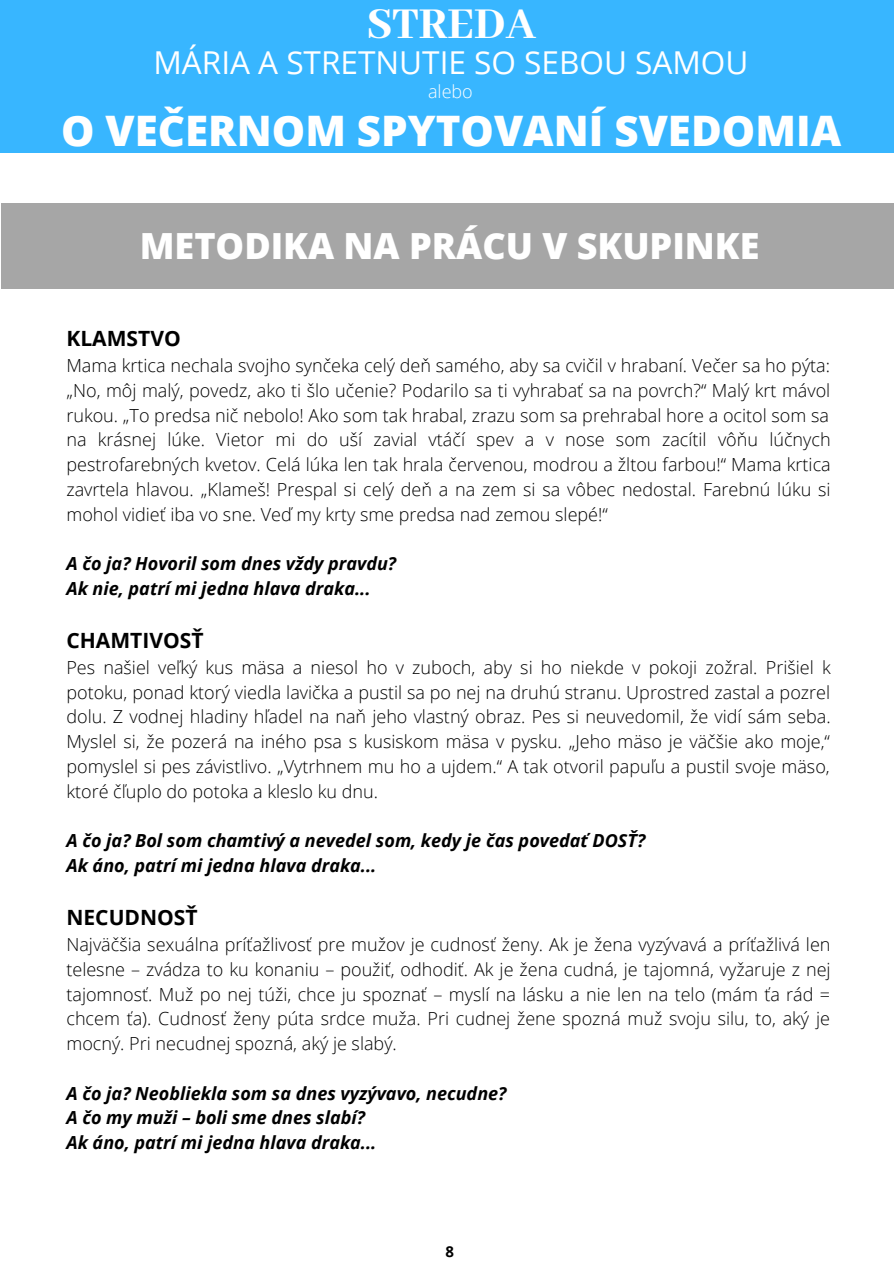
<style>
.page{position:relative;width:894px;height:1264px;background:#fff}
.page>*{position:absolute;margin:0;border:0;box-sizing:border-box;transform-origin:0 0}
.t1{font:800 48px "Abhaya Libre";color:#fff}
.t2{font:800 42px "Open Sans";color:#fff}
.t3{font:800 36px "Open Sans";color:#fff}
.t4{font:31.5px "Open Sans";color:#fff}
.t5{font:700 21px "Open Sans";color:#000}
.t6{font:300 18px/24.8px "Open Sans";color:#000;text-align:justify}
.t7{font:italic 700 18px/24.8px "Open Sans";color:#000}
.t8{font:300 18px "Open Sans";color:#fff}
.t9{font:700 15px "Open Sans";color:#000}
</style>
<div class="page">
<div style="left:0;top:0;width:893px;height:153px;background:#38b6ff"></div>
<div style="left:2px;top:203px;width:891px;height:85px;background:#a6a6a6"></div>
<h1 class="t1" style="left:366px;top:-3px;width:171px">STREDA</h1>
<h3 class="t4" style="left:153px;top:40px;width:596px">MÁRIA A STRETNUTIE SO SEBOU SAMOU</h3>
<p class="t8" style="left:428px;top:79px;width:46px">alebo</p>
<h2 class="t2" style="left:61px;top:101px;width:781px">O VEČERNOM SPYTOVANÍ SVEDOMIA</h2>
<h3 class="t3" style="left:140px;top:220px;width:621px">METODIKA NA PRÁCU V SKUPINKE</h3>
<p class="t5" style="left:66px;top:323px;width:116px">KLAMSTVO</p>
<p class="t6" style="left:66px;top:352px;width:765px">Mama krtica nechala svojho synčeka celý deň samého, aby sa cvičil v hrabaní. Večer sa ho pýta: „No, môj malý, povedz, ako ti šlo učenie? Podarilo sa ti vyhrabať sa na povrch?“ Malý krt mávol rukou. „To predsa nič nebolo! Ako som tak hrabal, zrazu som sa prehrabal hore a ocitol som sa na krásnej lúke. Vietor mi do uší zavial vtáčí spev a v nose som zacítil vôňu lúčnych pestrofarebných kvetov. Celá lúka len tak hrala červenou, modrou a žltou farbou!“ Mama krtica zavrtela hlavou. „Klameš! Prespal si celý deň a na zem si sa vôbec nedostal. Farebnú lúku si mohol vidieť iba vo sne. Veď my krty sme predsa nad zemou slepé!“</p>
<p class="t7" style="left:66px;top:551px;width:331px">A čo ja? Hovoril som dnes vždy pravdu?<br>Ak nie, patrí mi jedna hlava draka...</p>
<p class="t5" style="left:66px;top:625px;width:138px">CHAMTIVOSŤ</p>
<p class="t6" style="left:66px;top:654px;width:765px">Pes našiel veľký kus mäsa a niesol ho v zuboch, aby si ho niekde v pokoji zožral. Prišiel k potoku, ponad ktorý viedla lavička a pustil sa po nej na druhú stranu. Uprostred zastal a pozrel dolu. Z vodnej hladiny hľadel na naň jeho vlastný obraz. Pes si neuvedomil, že vidí sám seba.<br>Myslel si, že pozerá na iného psa s kusiskom mäsa v pysku. „Jeho mäso je väčšie ako moje,“ pomyslel si pes závistlivo. „Vytrhnem mu ho a ujdem.“ A tak otvoril papuľu a pustil svoje mäso, ktoré čľuplo do potoka a kleslo ku dnu.</p>
<p class="t7" style="left:66px;top:828px;width:580px">A čo ja? Bol som chamtivý a nevedel som, kedy je čas povedať DOSŤ?<br>Ak áno, patrí mi jedna hlava draka...</p>
<p class="t5" style="left:66px;top:902px;width:133px">NECUDNOSŤ</p>
<p class="t6" style="left:66px;top:931px;width:765px">Najväčšia sexuálna príťažlivosť pre mužov je cudnosť ženy. Ak je žena vyzývavá a príťažlivá len telesne – zvádza to ku konaniu – použiť, odhodiť. Ak je žena cudná, je tajomná, vyžaruje z nej tajomnosť. Muž po nej túži, chce ju spoznať – myslí na lásku a nie len na telo (mám ťa rád = chcem ťa). Cudnosť ženy púta srdce muža. Pri cudnej žene spozná muž svoju silu, to, aký je mocný. Pri necudnej spozná, aký je slabý.</p>
<p class="t7" style="left:66px;top:1080px;width:441px">A čo ja? Neobliekla som sa dnes vyzývavo, necudne?<br>A čo my muži – boli sme dnes slabí?<br>Ak áno, patrí mi jedna hlava draka...</p>
<p class="t9" style="left:445px;top:1240px;width:10px">8</p>
</div>
